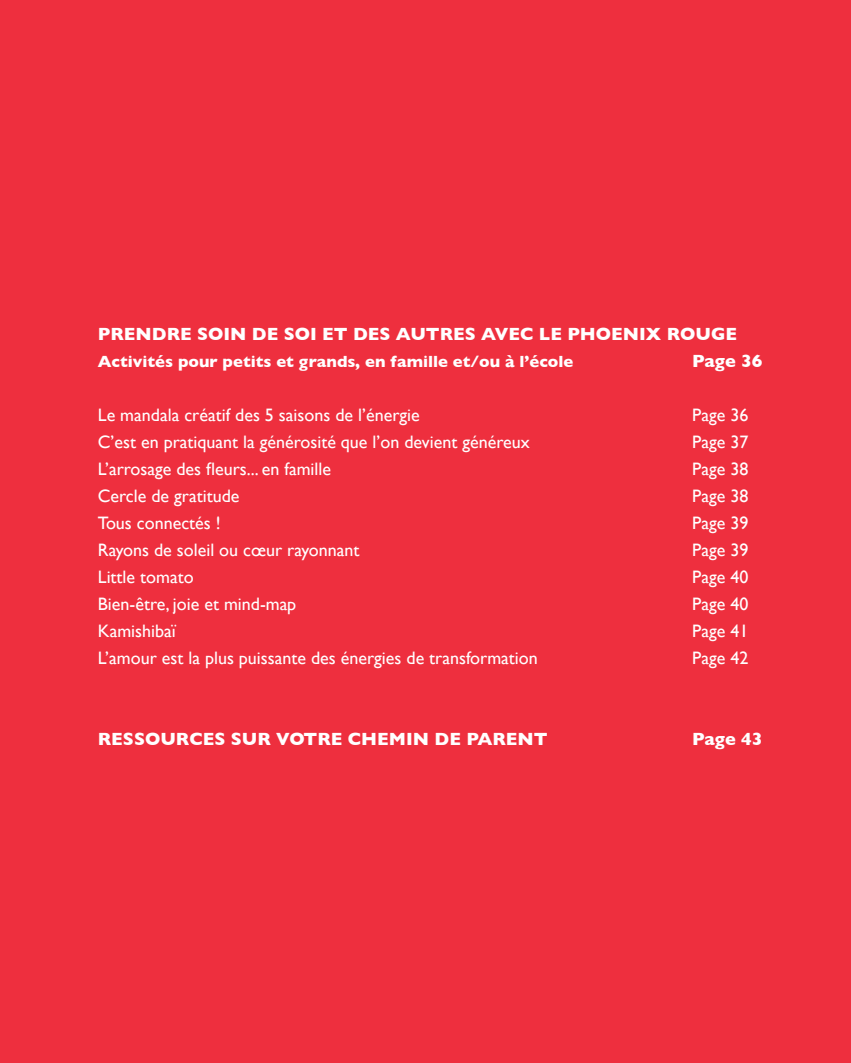
<style>
.page{position:relative;width:851px;height:1063px;background:#fff}
.page>*{position:absolute;margin:0;border:0;box-sizing:border-box;transform-origin:0 0}
.t1{font:18px "Gill Sans";color:#fff}
.t2{font:700 18px "Gill Sans";color:#fff}
.t3{font:700 16.5px "Gill Sans";color:#fff}
</style>
<div class="page">
<div style="left:0;top:0;width:850px;height:1063px;background:#ee2f3e"></div>
<p class="t2" style="left:98px;top:319px;width:640px">PRENDRE SOIN DE SOI ET DES AUTRES AVEC LE PHOENIX ROUGE</p>
<p class="t3" style="left:98px;top:348px;width:477px">Activités pour petits et grands, en famille et/ou à l’école</p>
<p class="t2" style="left:692px;top:346px;width:72px">Page 36</p>
<p class="t1" style="left:98px;top:404px;width:323px">Le mandala créatif des 5 saisons de l’énergie</p>
<p class="t1" style="left:692px;top:404px;width:58px">Page 36</p>
<p class="t1" style="left:98px;top:431px;width:433px">C’est en pratiquant la générosité que l’on devient généreux</p>
<p class="t1" style="left:692px;top:431px;width:58px">Page 37</p>
<p class="t1" style="left:98px;top:458px;width:235px">L’arrosage des fleurs... en famille</p>
<p class="t1" style="left:692px;top:458px;width:58px">Page 38</p>
<p class="t1" style="left:98px;top:485px;width:143px">Cercle de gratitude</p>
<p class="t1" style="left:692px;top:485px;width:58px">Page 38</p>
<p class="t1" style="left:98px;top:512px;width:124px">Tous connectés !</p>
<p class="t1" style="left:692px;top:512px;width:58px">Page 39</p>
<p class="t1" style="left:98px;top:539px;width:263px">Rayons de soleil ou cœur rayonnant</p>
<p class="t1" style="left:692px;top:539px;width:58px">Page 39</p>
<p class="t1" style="left:98px;top:566px;width:97px">Little tomato</p>
<p class="t1" style="left:692px;top:566px;width:58px">Page 40</p>
<p class="t1" style="left:98px;top:593px;width:200px">Bien-être, joie et mind-map</p>
<p class="t1" style="left:692px;top:593px;width:58px">Page 40</p>
<p class="t1" style="left:98px;top:620px;width:79px">Kamishibaï</p>
<p class="t1" style="left:692px;top:620px;width:58px">Page 41</p>
<p class="t1" style="left:98px;top:647px;width:441px">L’amour est la plus puissante des énergies de transformation</p>
<p class="t1" style="left:692px;top:647px;width:58px">Page 42</p>
<p class="t2" style="left:98px;top:724px;width:451px">RESSOURCES SUR VOTRE CHEMIN DE PARENT</p>
<p class="t2" style="left:692px;top:724px;width:72px">Page 43</p>
</div>
